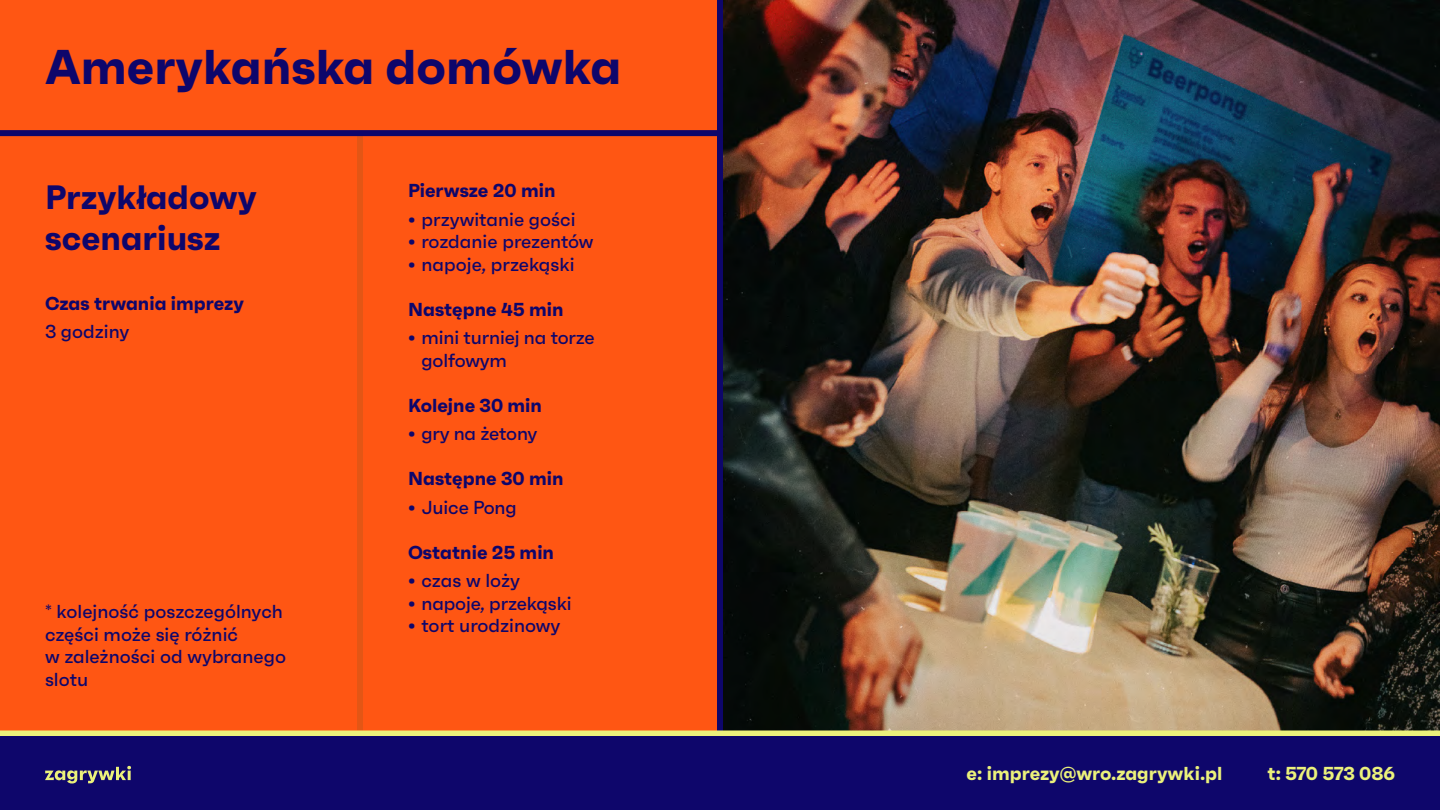
<style>
.page{position:relative;width:1440px;height:810px;background:#fff}
.page>*{position:absolute;margin:0;border:0;box-sizing:border-box;transform-origin:0 0}
.t1{font:700 48.75px "Faktum";color:#0e066b}
.t2{font:700 33.75px/40.5px "Faktum";color:#0e066b}
.t3{font:500 18.75px/22.5px "Faktum";color:#0e066b}
.t4{font:700 18.75px "Faktum";color:#0e066b}
.t5{font:700 18.75px "Faktum";color:#ebf17b}
</style>
<div class="page">
<img style="left:723px;top:0;width:717px;height:730px">
<div style="left:0;top:0;width:720px;height:810px;background:#ff5613"></div>
<div style="left:717px;top:0;width:6px;height:810px;background:#0e066b"></div>
<div style="left:357px;top:130px;width:6px;height:600px;background:#e35615"></div>
<div style="left:0;top:130px;width:720px;height:6px;background:#0e066b"></div>
<div style="left:0;top:730px;width:1440px;height:6px;background:#ebf17b"></div>
<div style="left:0;top:736px;width:1440px;height:74px;background:#0e066b"></div>
<svg style="left:45px;top:766px;width:86px;height:18px"></svg>
<h1 class="t1" style="left:45px;top:36px;width:578px">Amerykańska domówka</h1>
<h2 class="t2" style="left:45px;top:177px;width:213px">Przykładowy scenariusz</h2>
<p class="t4" style="left:408px;top:179px;width:149px">Pierwsze 20 min</p>
<p class="t3" style="left:408px;top:208px;width:169px">• przywitanie gości</p>
<p class="t3" style="left:408px;top:230px;width:187px">• rozdanie prezentów</p>
<p class="t3" style="left:408px;top:253px;width:168px">• napoje, przekąski</p>
<p class="t4" style="left:408px;top:297px;width:157px">Następne 45 min</p>
<p class="t3" style="left:422px;top:326px;width:175px;text-indent:-14px">• mini turniej na torze golfowym</p>
<p class="t4" style="left:408px;top:393px;width:135px">Kolejne 30 min</p>
<p class="t3" style="left:408px;top:422px;width:131px">• gry na żetony</p>
<p class="t4" style="left:408px;top:467px;width:157px">Następne 30 min</p>
<p class="t3" style="left:408px;top:496px;width:110px">• Juice Pong</p>
<p class="t4" style="left:408px;top:540px;width:148px">Ostatnie 25 min</p>
<p class="t3" style="left:408px;top:569px;width:114px">• czas w loży</p>
<p class="t3" style="left:408px;top:592px;width:165px">• napoje, przekąski</p>
<p class="t3" style="left:408px;top:614px;width:154px">• tort urodzinowy</p>
<p class="t4" style="left:45px;top:291px;width:201px">Czas trwania imprezy</p>
<p class="t3" style="left:45px;top:320px;width:86px">3 godziny</p>
<p class="t3" style="left:45px;top:600px;width:243px">* kolejność poszczególnych części może się różnić<br>w zależności od wybranego slotu</p>
<p class="t5" style="left:967px;top:762px;width:257px">e: imprezy@wro.zagrywki.pl</p>
<p class="t5" style="left:1268px;top:762px;width:129px">t: 570 573 086</p>
</div>
